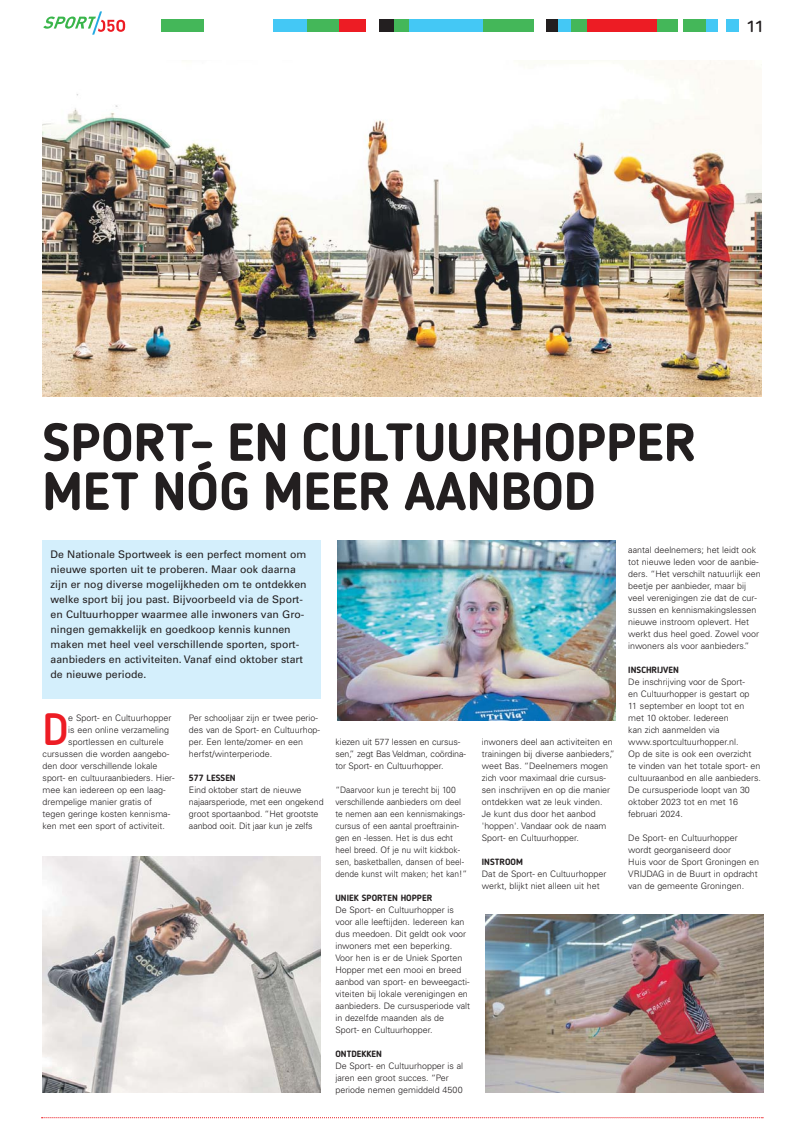
<style>
.page{position:relative;width:806px;height:1129px;background:#fff}
.page>*{position:absolute;margin:0;border:0;box-sizing:border-box;transform-origin:0 0}
.t1{font:700 53px/49px "Blogger Sans";color:#231f20}
.t2{font:500 45px "Blogger Sans";color:#ed1c24}
.t3{font:500 16px "Blogger Sans";color:#231f20}
.t4{font:10.5px/15px "Univers";color:#231f20}
.t5{font:700 9px "Blogger Sans";color:#231f20}
.t6{font:300 8.9px/12px "Univers";color:#231f20}
.t7{font:300 8.9px/12px "Univers";color:#231f20;scale:.95 1}
.s1{font-family:"VAG Rounded"}
</style>
<div class="page">
<img style="left:485px;top:914px;width:277px;height:178px">
<img style="left:42px;top:856px;width:278px;height:236px">
<img style="left:42px;top:60px;width:719px;height:336px">
<img style="left:337px;top:540px;width:278px;height:180px">
<svg style="left:43px;top:11px;width:82px;height:24px"></svg>
<div style="left:571px;top:20px;width:16px;height:12px;background:#44b759"></div>
<div style="left:483px;top:20px;width:51px;height:12px;background:#44b759"></div>
<div style="left:656px;top:20px;width:21px;height:12px;background:#44b759"></div>
<div style="left:682px;top:20px;width:23px;height:12px;background:#44b759"></div>
<div style="left:306px;top:20px;width:33px;height:12px;background:#44b759"></div>
<div style="left:162px;top:20px;width:42px;height:12px;background:#44b759"></div>
<div style="left:393px;top:20px;width:16px;height:12px;background:#44b759"></div>
<svg style="left:738px;top:20px;width:1px;height:12px"></svg>
<div style="left:409px;top:20px;width:74px;height:12px;background:#44c8f5"></div>
<div style="left:547px;top:20px;width:11px;height:12px;background:#231f20"></div>
<svg style="left:546px;top:20px;width:1px;height:12px"></svg>
<div style="left:558px;top:20px;width:13px;height:12px;background:#44c8f5"></div>
<div style="left:587px;top:20px;width:69px;height:12px;background:#ed1c24"></div>
<div style="left:725px;top:20px;width:13px;height:12px;background:#44c8f5"></div>
<div style="left:705px;top:20px;width:13px;height:12px;background:#44c8f5"></div>
<div style="left:273px;top:20px;width:33px;height:12px;background:#44c8f5"></div>
<div style="left:339px;top:20px;width:26px;height:12px;background:#ed1c24"></div>
<div style="left:380px;top:20px;width:13px;height:12px;background:#231f20"></div>
<svg style="left:379px;top:20px;width:1px;height:12px"></svg>
<div style="left:42px;top:540px;width:278px;height:159px;background:#d4effc"></div>
<h3 class="t3" style="left:746px;top:20px;width:18px">11</h3>
<h1 class="t1" style="left:42px;top:423px;width:655px">SPORT- EN CULTUURHOPPER<br>MET NO<span class="s1">´</span> G MEER AANBOD</h1>
<p class="t4" style="left:50px;top:547px;width:257px">De Nationale Sportweek is een perfect moment om nieuwe sporten uit te proberen. Maar ook daarna zijn er nog diverse mogelijkheden om te ontdekken welke sport bij jou past. Bijvoorbeeld via de Sport&shy;en Cultuurhopper waarmee alle inwoners van Gro&shy;ningen gemakkelijk en goedkoop kennis kunnen maken met heel veel verschillende sporten, sport&shy;aanbieders en activiteiten. Vanaf eind oktober start de nieuwe periode.</p>
<h2 class="t2" style="left:42px;top:712px;width:27px">D</h2>
<p class="t6" style="left:68px;top:712px;width:104px">e Sport- en Cultuurhopper</p>
<p class="t6" style="left:68px;top:724px;width:102px">is een online verzameling</p>
<p class="t6" style="left:68px;top:736px;width:97px">sportlessen en culturele</p>
<p class="t6" style="left:42px;top:748px;width:128px">cursussen die worden aangebo-</p>
<p class="t6" style="left:42px;top:760px;width:116px">den door verschillende lokale</p>
<p class="t6" style="left:42px;top:772px;width:134px">sport- en cultuuraanbieders. Hier-</p>
<p class="t6" style="left:42px;top:784px;width:124px">mee kan iedereen op een laag-</p>
<p class="t6" style="left:42px;top:796px;width:111px">drempelige manier gratis of</p>
<p class="t6" style="left:42px;top:808px;width:129px">tegen geringe kosten kennisma-</p>
<p class="t6" style="left:42px;top:820px;width:124px">ken met een sport of activiteit.</p>
<p class="t6" style="left:189px;top:712px;width:132px">Per schooljaar zijn er twee perio&shy;des van de Sport- en Cultuurhop&shy;per. Een lente/zomer- en een herfst/winterperiode.</p>
<p class="t5" style="left:189px;top:774px;width:48px">577 LESSEN</p>
<p class="t6" style="left:189px;top:784px;width:136px">Eind oktober start de nieuwe najaarsperiode, met een ongekend groot sportaanbod. “Het grootste aanbod ooit. Dit jaar kun je zelfs</p>
<p class="t6" style="left:335px;top:736px;width:132px">kiezen uit 577 lessen en cursus&shy;sen,” zegt Bas Veldman, coördina&shy;tor Sport- en Cultuurhopper.</p>
<p class="t7" style="left:335px;top:784px;width:140px">“Daarvoor kun je terecht bij 100 verschillende aanbieders om deel te nemen aan een kennismakings&shy;cursus of een aantal proeftrainin&shy;gen en -lessen. Het is dus echt heel breed. Of je nu wilt kickbok&shy;sen, basketballen, dansen of beel&shy;dende kunst wilt maken; het kan!”</p>
<p class="t5" style="left:335px;top:894px;width:98px">UNIEK SPORTEN HOPPER</p>
<p class="t6" style="left:335px;top:904px;width:136px">De Sport- en Cultuurhopper is voor alle leeftijden. Iedereen kan dus meedoen. Dit geldt ook voor inwoners met een beperking.<br>Voor hen is er de Uniek Sporten<br>Hopper met een mooi en breed aanbod van sport- en beweegacti&shy;viteiten bij lokale verenigingen en aanbieders. De cursusperiode valt in dezelfde maanden als de<br>Sport- en Cultuurhopper.</p>
<p class="t5" style="left:335px;top:1050px;width:48px">ONTDEKKEN</p>
<p class="t6" style="left:335px;top:1060px;width:129px">De Sport- en Cultuurhopper is al jaren een groot succes. “Per periode nemen gemiddeld 4500</p>
<p class="t6" style="left:481px;top:736px;width:134px">inwoners deel aan activiteiten en trainingen bij diverse aanbieders,” weet Bas. “Deelnemers mogen zich voor maximaal drie cursus&shy;sen inschrijven en op die manier ontdekken wat ze leuk vinden.<br>Je kunt dus door het aanbod 'hoppen'. Vandaar ook de naam<br>Sport- en Cultuurhopper.</p>
<p class="t5" style="left:481px;top:858px;width:43px">INSTROOM</p>
<p class="t6" style="left:481px;top:868px;width:126px">Dat de Sport- en Cultuurhopper werkt, blijkt niet alleen uit het</p>
<p class="t6" style="left:628px;top:544px;width:134px">aantal deelnemers; het leidt ook tot nieuwe leden voor de aanbie&shy;ders. “Het verschilt natuurlijk een beetje per aanbieder, maar bij veel verenigingen zie dat de cur&shy;sussen en kennismakingslessen nieuwe instroom oplevert. Het werkt dus heel goed. Zowel voor inwoners als voor aanbieders.”</p>
<p class="t5" style="left:628px;top:666px;width:52px">INSCHRIJVEN</p>
<p class="t6" style="left:628px;top:676px;width:134px">De inschrijving voor de Sport-<br>en Cultuurhopper is gestart op<br>11 september en loopt tot en met 10 oktober. Iedereen<br>kan zich aanmelden via www.sportcultuurhopper.nl.<br>Op de site is ook een overzicht te vinden van het totale sport- en cultuuraanbod en alle aanbieders.<br>De cursusperiode loopt van 30 oktober 2023 tot en met 16 februari 2024.</p>
<p class="t6" style="left:628px;top:832px;width:132px">De Sport- en Cultuurhopper wordt georganiseerd door<br>Huis voor de Sport Groningen en<br>VRIJDAG in de Buurt in opdracht van de gemeente Groningen.</p>
</div>
